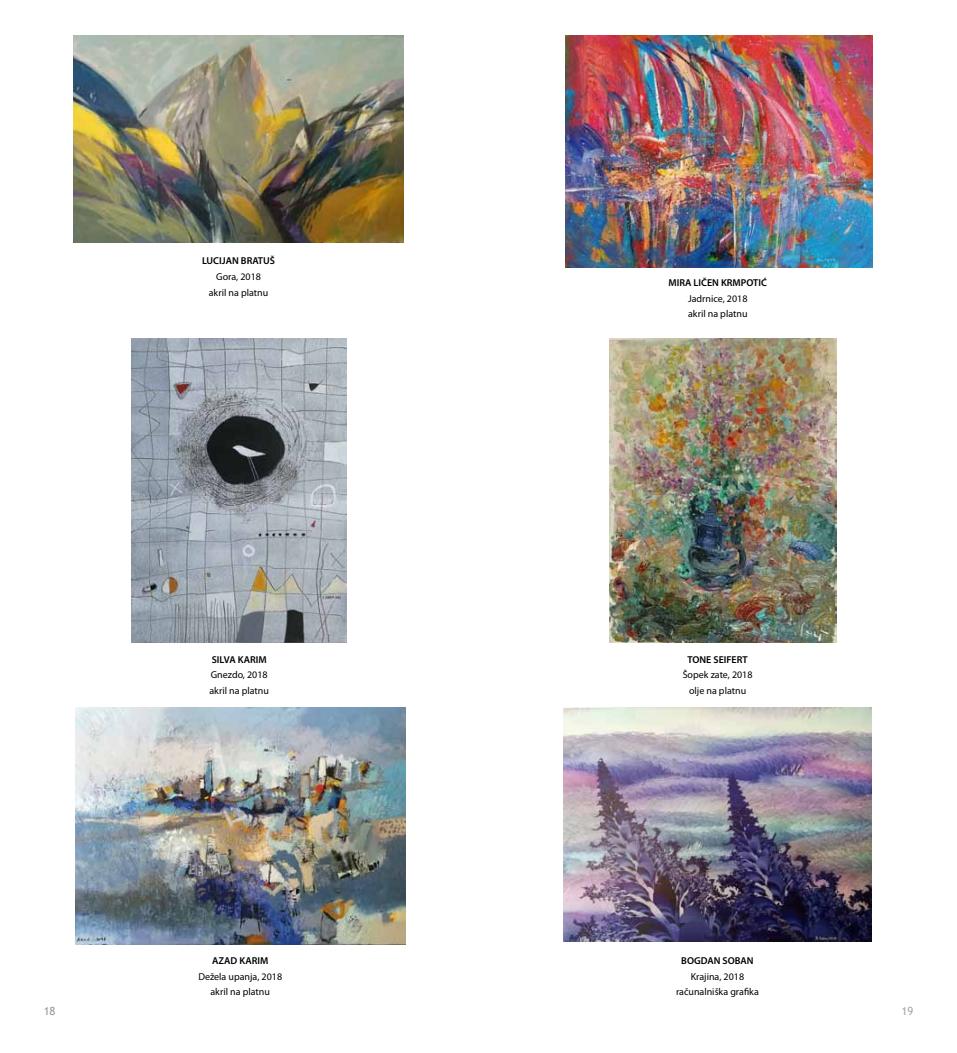
<style>
.page{position:relative;width:957px;height:1053px;background:#fff}
.page>*{position:absolute;margin:0;border:0;box-sizing:border-box;transform-origin:0 0}
.t1{font:11.25px "Trebuchet MS";color:#999}
.t2{font:11.25px "Trebuchet MS";color:#a7a9ac}
.t3{font:10px/15.6px "Myriad Pro";color:#000;text-align:center}
.t4{font:600 10px "Myriad Pro";color:#000}
</style>
<div class="page">
<img style="left:75px;top:707px;width:330px;height:237px">
<img style="left:563px;top:707px;width:309px;height:234px">
<img style="left:565px;top:35px;width:307px;height:232px">
<img style="left:609px;top:339px;width:228px;height:303px">
<img style="left:131px;top:339px;width:215px;height:303px">
<img style="left:73px;top:35px;width:331px;height:208px">
<p class="t4" style="left:202px;top:254px;width:75px">LUCIJAN BRATUŠ</p>
<p class="t3" style="left:209px;top:268px;width:61px">Gora, 2018 akril na platnu</p>
<p class="t4" style="left:212px;top:653px;width:56px">SILVA KARIM</p>
<p class="t3" style="left:209px;top:667px;width:61px;text-align:left">Gnezdo, 2018 akril na platnu</p>
<p class="t4" style="left:212px;top:954px;width:58px">AZAD KARIM</p>
<p class="t3" style="left:198px;top:968px;width:85px">Dežela upanja, 2018 akril na platnu</p>
<p class="t4" style="left:668px;top:276px;width:100px">MIRA LIČEN KRMPOTIĆ</p>
<p class="t3" style="left:688px;top:290px;width:61px;text-align:left">Jadrnice, 2018 akril na platnu</p>
<p class="t4" style="left:687px;top:653px;width:62px">TONE SEIFERT</p>
<p class="t3" style="left:682px;top:667px;width:71px">Šopek zate, 2018 olje na platnu</p>
<p class="t4" style="left:681px;top:954px;width:74px">BOGDAN SOBAN</p>
<p class="t3" style="left:676px;top:968px;width:84px">Krajina, 2018 računalniška grafika</p>
<p class="t1" style="left:44px;top:1004px;width:13px">18</p>
<p class="t2" style="left:901px;top:1004px;width:13px">19</p>
</div>
